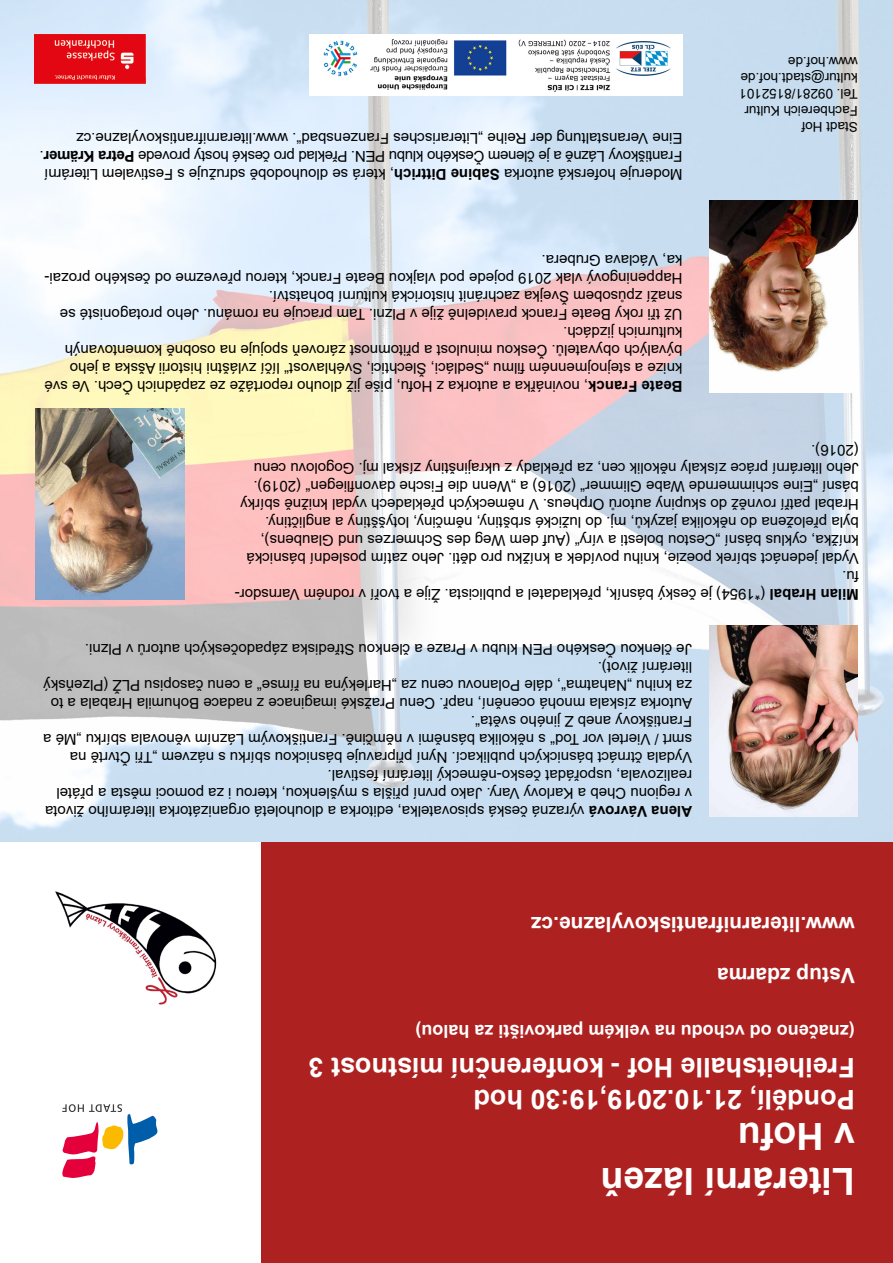
<style>
.page{position:relative;width:893px;height:1263px;background:#fff}
.page>*{position:absolute;margin:0;border:0;box-sizing:border-box;transform-origin:0 0}
.t1{font:700 37.5px/45px "Arial";color:#fff}
.t2{font:700 27px/32.4px "Arial";color:#fff}
.t3{font:700 21px "Arial";color:#fff}
.t4{font:700 18px "Arial";color:#fff}
.t5{font:15px/18px "Arial";color:#000}
.t6{font:13.5px/16.2px "Arial";color:#000}
.s1{font-weight:700}
</style>
<div class="page">
<img style="left:0;top:0;width:893px;height:842px">
<svg style="left:62px;top:1104px;width:95px;height:74px"></svg>
<div style="left:261px;top:842px;width:632px;height:421px;background:#ad2221"></div>
<img style="left:34px;top:34px;width:111px;height:50px">
<img style="left:709px;top:625px;width:149px;height:191px">
<img style="left:35px;top:408px;width:149px;height:192px">
<img style="left:709px;top:201px;width:149px;height:191px">
<img style="left:55px;top:891px;width:162px;height:114px">
<img style="left:309px;top:34px;width:373px;height:62px">
<p class="t5" style="left:682px;top:183px;width:644px;rotate:-180deg">Moderuje hoferská autorka <span class="s1">Sabine Dittrich</span>, která se dlouhodobě sdružuje s Festivalem Literární<br>Františkovy Lázně a je členem Českého klubu PEN. Překlad pro české hosty provede <span class="s1">Petra Krämer</span>.<br>Eine Veranstaltung der Reihe „Literarisches Franzensbad“. www.literarnifrantiskovylazne.cz</p>
<p class="t5" style="left:682px;top:396px;width:639px;rotate:-180deg"><span class="s1">Beate Franck</span>, novinářka a autorka z Hofu, piše již dlouho reportáže ze zapádnich Čech. Ve své knize a stejnojmenném filmu „Sedláci, Šlechtici, Svéhlavost“ líčí zvláštni historii Ašska a jeho bývalých obyvatelů. Českou minulost a přitomnost zároveň spojuje na osobně komentovanýh kulturnich jizdách.<br>Už tři roky Beate Franck pravidelně žije v Plzni. Tam pracuje na románu. Jeho protagonisté se snaží způsobem Švejka zachránit historická kulturní bohatství.<br>Happeningový vlak 2019 pojede pod vlajkou Beate Franck, kterou převezme od českého prozai&shy;ka, Václava Grubera.</p>
<p class="t6" style="left:858px;top:135px;width:120px;rotate:-180deg">Stadt Hof<br>Fachbereich Kultur<br>Tel. 09281/8152101 kultur@stadt.hof.de www.hof.de</p>
<p class="t5" style="left:859px;top:603px;width:626px;rotate:-180deg"><span class="s1">Milan Hrabal</span> (*1954) je český básník, překladatel a publicista. Žije a tvoří v rodném Varnsdor&shy;fu.<br>Vydal jedenáct sbírek poezie, knihu povídek a knížku pro děti. Jeho zatím poslední básnická knížka, cyklus básní „Cestou bolesti a víry“ (Auf dem Weg des Schmerzes und Glaubens), byla přeložena do několika jazyků, mj. do lužické srbštiny, němčiny, lotyšštiny a angličtiny.<br>Hrabal patří rovněž do skupiny autorů Orpheus. V německých překladech vydal knižně sbírky básní „Eine schimmernde Wabe Glimmer“ (2016) a „Wenn die Fische davonfliegen“ (2019).<br>Jeho literární práce získaly několik cen, za překlady z ukrajinštiny získal mj. Gogolovu cenu (2016).</p>
<p class="t5" style="left:692px;top:820px;width:650px;rotate:-180deg"><span class="s1">Alena Vávrová</span> výrazná česká spisovatelka, editorka a dlouholetá organizátorka literárního života v regionu Cheb a Karlovy Vary. Jako první přišla s myšlenkou, kterou i za pomoci města a přátel realizovala, uspořádat česko-německý literární festival.<br>Vydala čtrnáct básnických publikací. Nyní připravuje básnickou sbírku s názvem „Tři Čtvrtě na smrt / Viertel vor Tod“ s několika básněmi v němčině. Františkovým Lázním věnovala sbírku „Mé a Františkovy aneb Z jiného světa“.<br>Autorka získala mnohá ocenění, např. Cenu Pražské imaginace z nadace Bohumila Hrabala a to za knihu „Nahatma“, dále Polanovu cenu za „Harlekýna na římse“ a cenu časopisu PLŽ (Plzeňský literární život).<br>Je členkou Českého PEN klubu v Praze a členkou Střediska západočeských autorů v Plzni.</p>
<h3 class="t3" style="left:855px;top:939px;width:325px;rotate:-180deg">www.literarnifrantiskovylazne.cz</h3>
<h3 class="t3" style="left:855px;top:990px;width:139px;rotate:-180deg">Vstup zdarma</h3>
<p class="t4" style="left:855px;top:1044px;width:441px;rotate:-180deg">(značeno od vchodu na velkém parkovišti za halou)</p>
<h2 class="t2" style="left:855px;top:1115px;width:548px;rotate:-180deg">Pondělí, 21.10.2019,19:30 hod<br>Freiheitshalle Hof - konferenční místnost 3</h2>
<h1 class="t1" style="left:855px;top:1203px;width:256px;rotate:-180deg">Literární lázeň v Hofu</h1>
</div>
